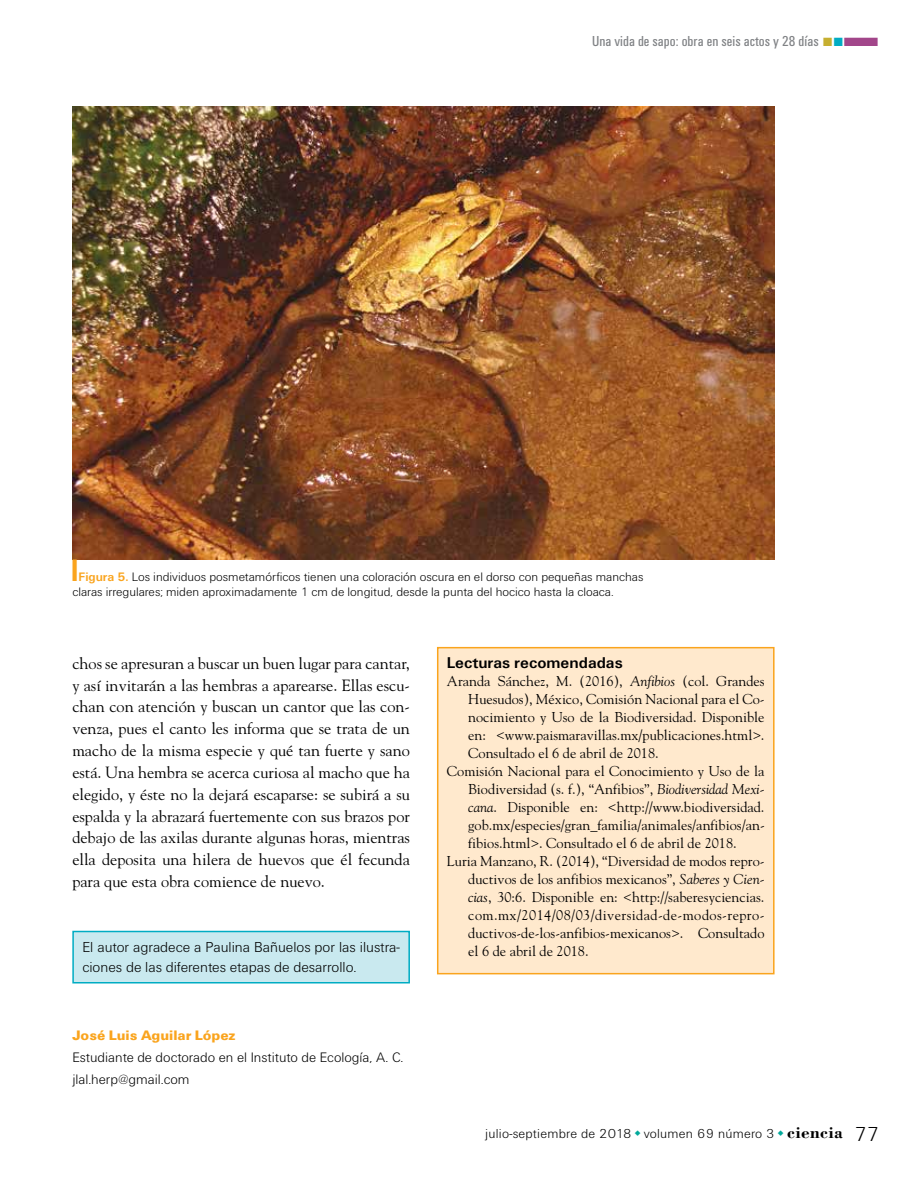
<style>
.page{position:relative;width:915px;height:1191px;background:#fff}
.page>*{position:absolute;margin:0;border:0;box-sizing:border-box;transform-origin:0 0}
.t1{font:16.2px/21.8px "Goudy";color:#000;text-align:justify}
.t2{font:700 16.2px "Unitus T";color:#000}
.t3{font:300 15px "Unitus T";color:#000}
.t4{font:condensed 15px "Unitus T";letter-spacing:.005em;color:#808285}
.t5{font:14.25px "Goudy";color:#000}
.t6{font:300 14.25px/21.9px "Unitus T";color:#000}
.t7{font:14.25px "Goudy";letter-spacing:.03em;color:#000}
.t8{font:900 14.25px "Unitus T";color:#faa41d}
.t9{font:300 13.5px "Unitus T";letter-spacing:.02em;color:#000}
.t10{font:300 12.75px/15px "Unitus T";color:#000}
.s1{color:#c6af31}
.s2{color:#00acc3}
.s3{color:#a2468a}
.s4{color:#faa41d}
.s5{font-weight:700;color:#faa41d}
.s6{font-style:italic}
.s7{font-family:"Bodoni";font-weight:700;font-size:17.25px}
.s8{font-size:21px}
</style>
<div class="page">
<img style="left:72px;top:106px;width:702px;height:453px">
<div style="left:437px;top:647px;width:336px;height:326px;background:#ffe9cd"></div>
<div style="left:437px;top:647px;width:337px;height:327px;border:2px solid #faa41d"></div>
<div style="left:73px;top:931px;width:336px;height:51px;background:#c9e9ef"></div>
<div style="left:72px;top:930px;width:338px;height:53px;border:2px solid #00acc3"></div>
<p class="t4" style="left:591px;top:32px;width:289px">Una vida de sapo: obra en seis actos y 28 días <span class="s1">■</span><span class="s2">■</span><span class="s3">■</span></p>
<p class="t10" style="left:72px;top:569px;width:572px"><span class="s4">■</span> <span class="s5">Figura 5.</span> Los individuos posmetamórficos tienen una coloración oscura en el dorso con pequeñas manchas claras irregulares; miden aproximadamente 1 cm de longitud, desde la punta del hocico hasta la cloaca.</p>
<p class="t1" style="left:72px;top:652px;width:339px">chos se apresuran a buscar un buen lugar para cantar, y así invitarán a las hembras a aparearse. Ellas escu&shy;chan con atención y buscan un cantor que las con&shy;venza, pues el canto les informa que se trata de un macho de la misma especie y qué tan fuerte y sano está. Una hembra se acerca curiosa al macho que ha elegido, y éste no la dejará escaparse: se subirá a su espalda y la abrazará fuertemente con sus brazos por debajo de las axilas durante algunas horas, mientras ella deposita una hilera de huevos que él fecunda para que esta obra comience de nuevo.</p>
<p class="t2" style="left:447px;top:653px;width:177px">Lecturas recomendadas</p>
<p class="t5" style="left:447px;top:672px;width:319px">Aranda Sánchez, M. (2016), <span class="s6">Anfibios</span> (col. Grandes</p>
<p class="t5" style="left:468px;top:690px;width:298px">Huesudos), México, Comisión Nacional para el Co-</p>
<p class="t5" style="left:468px;top:708px;width:298px">nocimiento y Uso de la Biodiversidad. Disponible</p>
<p class="t5" style="left:468px;top:726px;width:298px">en: &lt;www.paismaravillas.mx/publicaciones.html&gt;.</p>
<p class="t5" style="left:468px;top:744px;width:192px">Consultado el 6 de abril de 2018.</p>
<p class="t5" style="left:447px;top:762px;width:319px">Comisión Nacional para el Conocimiento y Uso de la</p>
<p class="t5" style="left:468px;top:780px;width:298px">Biodiversidad (s. f.), “Anfibios”, <span class="s6">Biodiversidad Mexi-</span></p>
<p class="t5" style="left:468px;top:798px;width:298px"><span class="s6">cana</span>. Disponible en: &lt;http://www.biodiversidad.</p>
<p class="t5" style="left:468px;top:816px;width:298px">gob.mx/especies/gran_familia/animales/anfibios/an-</p>
<p class="t5" style="left:468px;top:834px;width:270px">fibios.html&gt;. Consultado el 6 de abril de 2018.</p>
<p class="t5" style="left:447px;top:852px;width:319px">Luria Manzano, R. (2014), “Diversidad de modos repro-</p>
<p class="t5" style="left:468px;top:870px;width:298px">ductivos de los anfibios mexicanos”, <span class="s6">Saberes y Cien-</span></p>
<p class="t5" style="left:468px;top:888px;width:298px"><span class="s6">cias</span>, 30:6. Disponible en: &lt;http://saberesyciencias.</p>
<p class="t7" style="left:468px;top:906px;width:297px">com.mx/2014/08/03/diversidad-de-modos-repro-</p>
<p class="t5" style="left:468px;top:924px;width:298px">ductivos-de-los-anfibios-mexicanos&gt;. Consultado</p>
<p class="t3" style="left:82px;top:938px;width:319px">El autor agradece a Paulina Bañuelos por las ilustra-</p>
<p class="t5" style="left:468px;top:942px;width:122px">el 6 de abril de 2018.</p>
<p class="t3" style="left:82px;top:958px;width:276px">ciones de las diferentes etapas de desarrollo.</p>
<p class="t8" style="left:72px;top:1026px;width:165px">José Luis Aguilar López</p>
<p class="t6" style="left:72px;top:1045px;width:332px">Estudiante de doctorado en el Instituto de Ecología, A. C. jlal.herp@gmail.com</p>
<p class="t9" style="left:485px;top:1125px;width:395px">julio-septiembre de 2018 volumen 69 número 3 <span class="s7">ciencia</span> <span class="s8">77</span></p>
</div>
